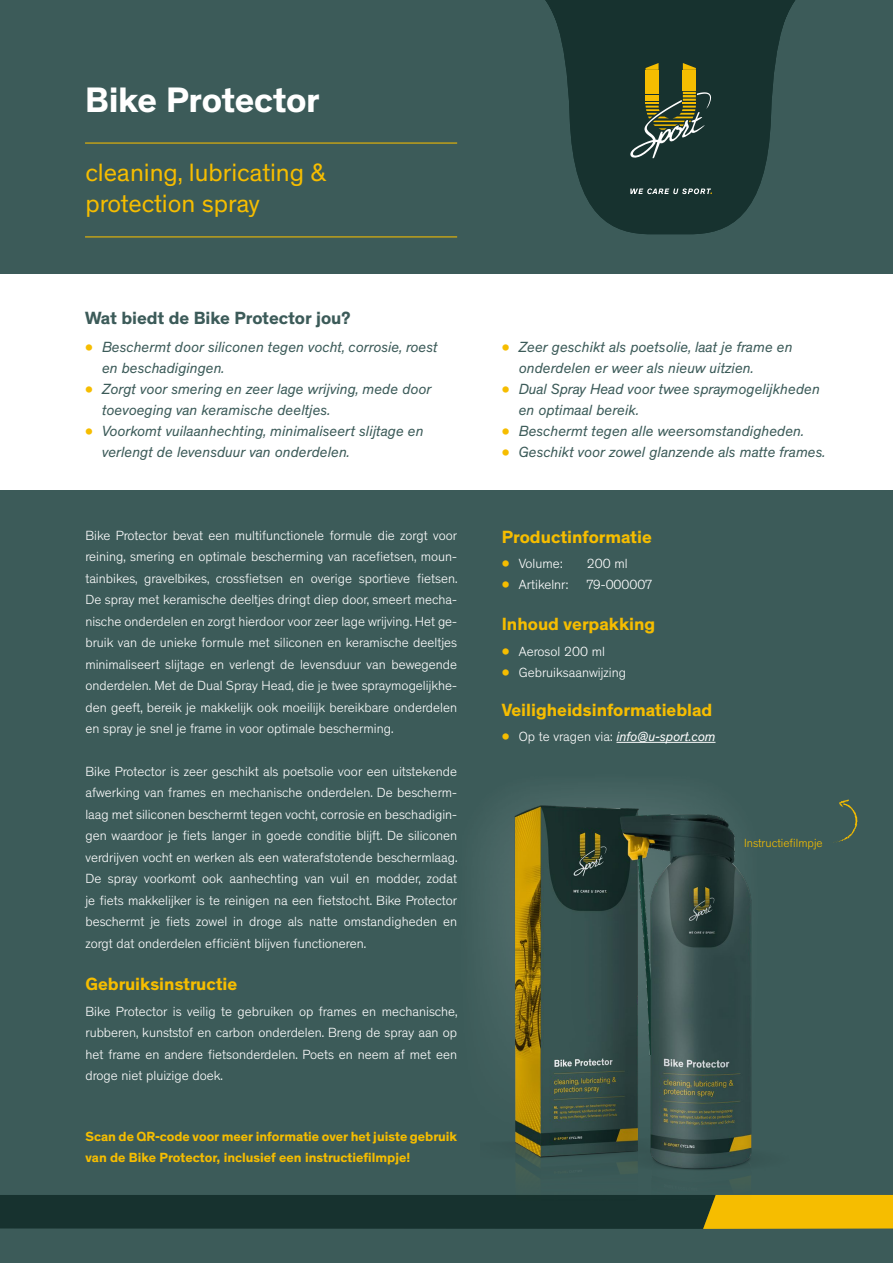
<style>
.page{position:relative;width:893px;height:1263px;background:#3c5b59}
.page>*{position:absolute;margin:0;border:0;box-sizing:border-box;transform-origin:0 0}
.t1{font:700 36px "Theinhardt";letter-spacing:-.005em;color:#fff}
.t2{font:25.5px/31px "Theinhardt";color:#f6bd00}
.t3{font:700 18px "Theinhardt";color:#f6bd00}
.t4{font:700 18px "Theinhardt";color:#3c5b59}
.t5{font:italic 15px/21px "Theinhardt";color:#3c5b59}
.t6{font:300 13.5px/21.5px "Theinhardt";color:#fff;text-align:justify}
.t7{font:700 13.5px/21px "Theinhardt";color:#f6bd00}
.t8{font:italic 13.5px "Theinhardt";letter-spacing:-.01em;color:#fff}
.t9{font:300 12px "Theinhardt";color:#f6bd00}
.s1{font-weight:700;font-style:normal;font-size:19.5px;color:#f6bd00}
.s2{font-weight:700;font-size:19.5px;color:#f6bd00}
.s3{font-weight:300;font-style:normal}
</style>
<div class="page">
<svg style="left:0;top:1195px;width:893px;height:34px;background:#444e25"></svg>
<div style="left:0;top:274px;width:893px;height:216px;background:#fff"></div>
<hr style="left:616px;top:742px;width:99px;height:1px;background:#fff">
<hr style="left:85px;top:143px;width:372px;height:1px;background:#f6bd00">
<hr style="left:85px;top:236px;width:372px;height:1px;background:#f6bd00">
<svg style="left:833px;top:799px;width:25px;height:44px"></svg>
<img style="left:480px;top:794px;width:309px;height:407px">
<svg style="left:545px;top:0;width:250px;height:234px;fill:#17322f"></svg>
<svg style="left:627px;top:63px;width:84px;height:97px;background:#4a5636"></svg>
<svg style="left:630px;top:188px;width:82px;height:6px"></svg>
<h1 class="t1" style="left:85px;top:77px;width:236px">Bike Protector</h1>
<h2 class="t2" style="left:85px;top:157px;width:243px">cleaning, lubricating &amp; protection spray</h2>
<h3 class="t4" style="left:85px;top:307px;width:267px">Wat biedt de Bike Protector jou?</h3>
<p class="t5" style="left:102px;top:336px;width:337px;text-indent:-17px"><span class="s1">•</span> Beschermt door siliconen tegen vocht, corrosie, roest en beschadigingen.</p>
<p class="t5" style="left:102px;top:378px;width:331px;text-indent:-17px"><span class="s1">•</span> Zorgt voor smering en zeer lage wrijving, mede door toevoeging van keramische deeltjes.</p>
<p class="t5" style="left:102px;top:420px;width:323px;text-indent:-17px"><span class="s1">•</span> Voorkomt vuilaanhechting, minimaliseert slijtage en verlengt de levensduur van onderdelen.</p>
<p class="t6" style="left:85px;top:525px;width:374px">Bike Protector bevat een multifunctionele formule die zorgt voor reining, smering en optimale bescherming van racefietsen, moun&shy;tainbikes, gravelbikes, crossfietsen en overige sportieve fietsen.<br>De spray met keramische deeltjes dringt diep door, smeert mecha&shy;nische onderdelen en zorgt hierdoor voor zeer lage wrijving. Het ge&shy;bruik van de unieke formule met siliconen en keramische deeltjes minimaliseert slijtage en verlengt de levensduur van bewegende onderdelen. Met de Dual Spray Head, die je twee spraymogelijkhe&shy;den geeft, bereik je makkelijk ook moeilijk bereikbare onderdelen en spray je snel je frame in voor optimale bescherming.</p>
<p class="t6" style="left:85px;top:761px;width:374px">Bike Protector is zeer geschikt als poetsolie voor een uitstekende afwerking van frames en mechanische onderdelen. De bescherm&shy;laag met siliconen beschermt tegen vocht, corrosie en beschadigin&shy;gen waardoor je fiets langer in goede conditie blijft. De siliconen verdrijven vocht en werken als een waterafstotende beschermlaag.<br>De spray voorkomt ook aanhechting van vuil en modder, zodat je fiets makkelijker is te reinigen na een fietstocht. Bike Protector beschermt je fiets zowel in droge als natte omstandigheden en zorgt dat onderdelen efficiënt blijven functioneren.</p>
<h3 class="t3" style="left:85px;top:973px;width:153px">Gebruiksinstructie</h3>
<p class="t6" style="left:85px;top:1000px;width:374px">Bike Protector is veilig te gebruiken op frames en mechanische, rubberen, kunststof en carbon onderdelen. Breng de spray aan op het frame en andere fietsonderdelen. Poets en neem af met een droge niet pluizige doek.</p>
<p class="t7" style="left:85px;top:1126px;width:373px">Scan de QR-code voor meer informatie over het juiste gebruik van de Bike Protector, inclusief een instructiefilmpje!</p>
<p class="t5" style="left:519px;top:336px;width:275px;text-indent:-17px"><span class="s1">•</span> Zeer geschikt als poetsolie, laat je frame en onderdelen er weer als nieuw uitzien.</p>
<p class="t5" style="left:519px;top:378px;width:303px;text-indent:-17px"><span class="s1">•</span> Dual Spray Head voor twee spraymogelijkheden en optimaal bereik.</p>
<p class="t5" style="left:502px;top:420px;width:304px"><span class="s1">•</span> Beschermt tegen alle weersomstandigheden.</p>
<p class="t5" style="left:502px;top:441px;width:325px"><span class="s1">•</span> Geschikt voor zowel glanzende als matte frames.</p>
<h3 class="t3" style="left:502px;top:526px;width:152px">Productinformatie</h3>
<p class="t6" style="left:502px;top:553px;width:62px"><span class="s2">•</span> Volume:</p>
<p class="t6" style="left:587px;top:553px;width:42px">200 ml</p>
<p class="t6" style="left:502px;top:574px;width:68px"><span class="s2">•</span> Artikelnr:</p>
<p class="t6" style="left:587px;top:574px;width:66px">79-000007</p>
<h3 class="t3" style="left:502px;top:613px;width:155px">Inhoud verpakking</h3>
<p class="t6" style="left:502px;top:641px;width:105px"><span class="s2">•</span> Aerosol 200 ml</p>
<p class="t6" style="left:502px;top:662px;width:126px"><span class="s2">•</span> Gebruiksaanwijzing</p>
<h3 class="t3" style="left:502px;top:698px;width:212px">Veiligheidsinformatieblad</h3>
<p class="t8" style="left:502px;top:728px;width:215px"><span class="s1">•</span> <span class="s3">Op te vragen via:</span> info@u-sport.com</p>
<p class="t9" style="left:744px;top:836px;width:80px">Instructiefilmpje</p>
</div>
